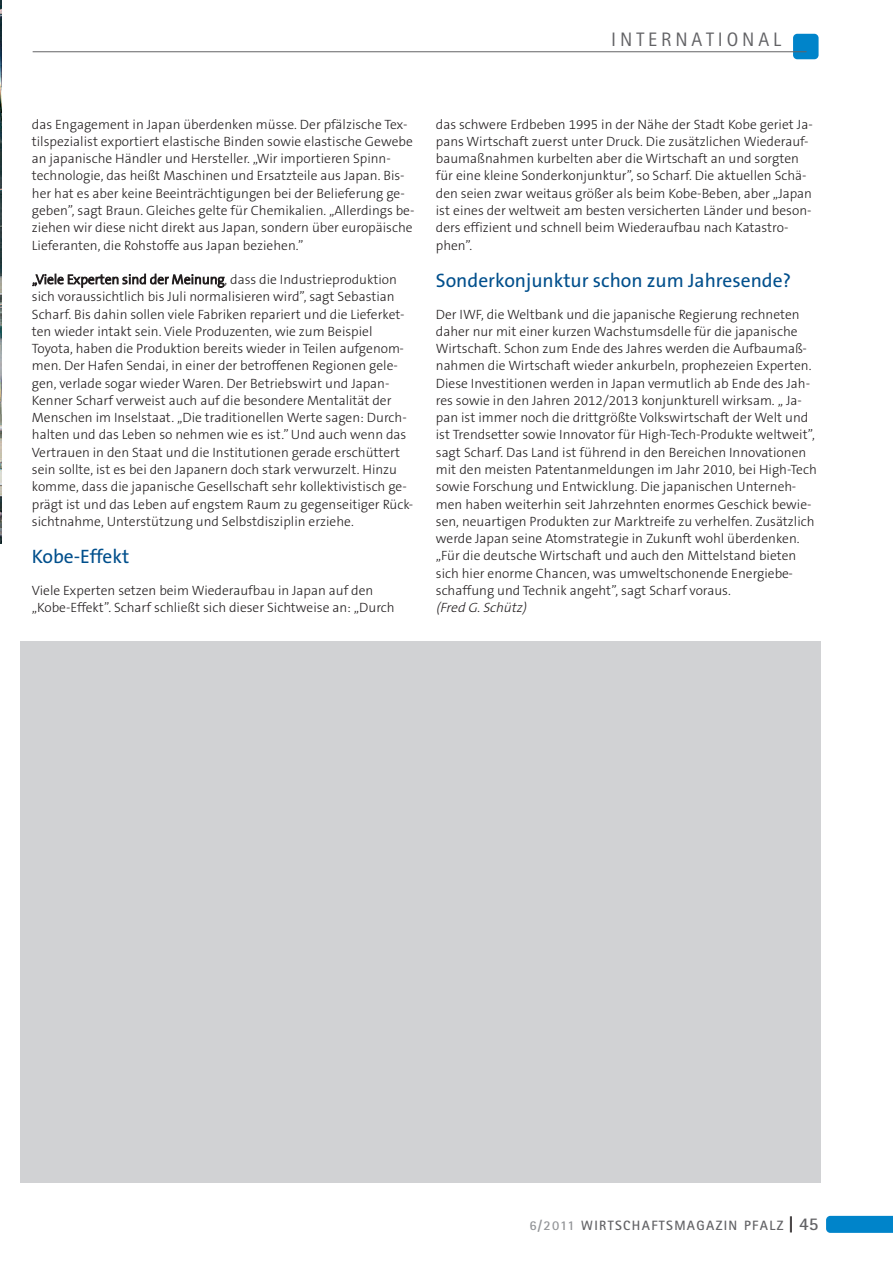
<style>
.page{position:relative;width:893px;height:1263px;background:#fff}
.page>*{position:absolute;margin:0;border:0;box-sizing:border-box;transform-origin:0 0}
.t1{font:19.5px "The Sans B5 Plain";color:#004f8c}
.t2{font:19.5px "Rotis Sans Serif";letter-spacing:.2em;color:#636366}
.t3{font:300 13.5px/17.2px "The Sans B3";color:#231f20}
.t4{font:700 13.5px "Rotis Sans Serif";letter-spacing:.1em;color:#636366}
.s1{font-style:italic}
.s2{color:#939598}
.s3{font-size:18px;color:#231f20}
.s4{font-size:18px}
</style>
<div class="page">
<img style="left:0;top:0;width:1px;height:543px">
<svg style="left:826px;top:1216px;width:67px;height:17px"></svg>
<div style="left:793px;top:34px;width:26px;height:25px;background:#0084ca;border-radius:4px"></div>
<hr style="left:33px;top:51px;width:774px;height:1px;background:#636366">
<div style="left:20px;top:641px;width:800px;height:541px;background:#d1d2d4"></div>
<p class="t2" style="left:611px;top:32px;width:171px">INTERNATIONAL</p>
<p class="t3" style="left:32px;top:116px;width:384px">das Engagement in Japan überdenken müsse. Der pfälzische Tex&shy;tilspezialist exportiert elastische Binden sowie elastische Gewebe an japanische Händler und Hersteller. „Wir importieren Spinn&shy;technologie, das heißt Maschinen und Ersatzteile aus Japan. Bis&shy;her hat es aber keine Beeinträchtigungen bei der Belieferung ge&shy;geben”, sagt Braun. Gleiches gelte für Chemikalien. „Allerdings be&shy;ziehen wir diese nicht direkt aus Japan, sondern über europäische Lieferanten, die Rohstoffe aus Japan beziehen.”</p>
<p class="t3" style="left:32px;top:271px;width:383px">„Viele Experten sind der Meinung, dass die Industrieproduktion sich voraussichtlich bis Juli normalisieren wird”, sagt Sebastian Scharf. Bis dahin sollen viele Fabriken repariert und die Lieferket&shy;ten wieder intakt sein. Viele Produzenten, wie zum Beispiel Toyota, haben die Produktion bereits wieder in Teilen aufgenom&shy;men. Der Hafen Sendai, in einer der betroffenen Regionen gele&shy;gen, verlade sogar wieder Waren. Der Betriebswirt und Japan-Kenner Scharf verweist auch auf die besondere Mentalität der Menschen im Inselstaat. „Die traditionellen Werte sagen: Durch&shy;halten und das Leben so nehmen wie es ist.” Und auch wenn das Vertrauen in den Staat und die Institutionen gerade erschüttert sein sollte, ist es bei den Japanern doch stark verwurzelt. Hinzu komme, dass die japanische Gesellschaft sehr kollektivistisch ge&shy;prägt ist und das Leben auf engstem Raum zu gegenseitiger Rück&shy;sichtnahme, Unterstützung und Selbstdisziplin erziehe.</p>
<p class="t1" style="left:32px;top:547px;width:99px">Kobe-Effekt</p>
<p class="t3" style="left:32px;top:582px;width:364px">Viele Experten setzen beim Wiederaufbau in Japan auf den „Kobe-Effekt”. Scharf schließt sich dieser Sichtweise an: „Durch</p>
<p class="t3" style="left:436px;top:116px;width:378px">das schwere Erdbeben 1995 in der Nähe der Stadt Kobe geriet Ja&shy;pans Wirtschaft zuerst unter Druck. Die zusätzlichen Wiederauf&shy;baumaßnahmen kurbelten aber die Wirtschaft an und sorgten für eine kleine Sonderkonjunktur”, so Scharf. Die aktuellen Schä&shy;den seien zwar weitaus größer als beim Kobe-Beben, aber „Japan ist eines der weltweit am besten versicherten Länder und beson&shy;ders effizient und schnell beim Wiederaufbau nach Katastro&shy;phen”.</p>
<p class="t1" style="left:436px;top:270px;width:357px">Sonderkonjunktur schon zum Jahresende?</p>
<p class="t3" style="left:436px;top:306px;width:382px">Der IWF, die Weltbank und die japanische Regierung rechneten daher nur mit einer kurzen Wachstumsdelle für die japanische Wirtschaft. Schon zum Ende des Jahres werden die Aufbaumaß&shy;nahmen die Wirtschaft wieder ankurbeln, prophezeien Experten.<br>Diese Investitionen werden in Japan vermutlich ab Ende des Jah&shy;res sowie in den Jahren 2012/2013 konjunkturell wirksam. „ Ja&shy;pan ist immer noch die drittgrößte Volkswirtschaft der Welt und ist Trendsetter sowie Innovator für High-Tech-Produkte weltweit”, sagt Scharf. Das Land ist führend in den Bereichen Innovationen mit den meisten Patentanmeldungen im Jahr 2010, bei High-Tech sowie Forschung und Entwicklung. Die japanischen Unterneh&shy;men haben weiterhin seit Jahrzehnten enormes Geschick bewie&shy;sen, neuartigen Produkten zur Marktreife zu verhelfen. Zusätzlich werde Japan seine Atomstrategie in Zukunft wohl überdenken. „Für die deutsche Wirtschaft und auch den Mittelstand bieten sich hier enorme Chancen, was umweltschonende Energiebe&shy;schaffung und Technik angeht”, sagt Scharf voraus.<br><span class="s1">(Fred G. Schütz)</span></p>
<p class="t4" style="left:529px;top:1221px;width:291px"><span class="s2">6/2011</span> WIRTSCHAFTSMAGAZIN PFALZ <span class="s3">|</span> <span class="s4">45</span></p>
</div>
